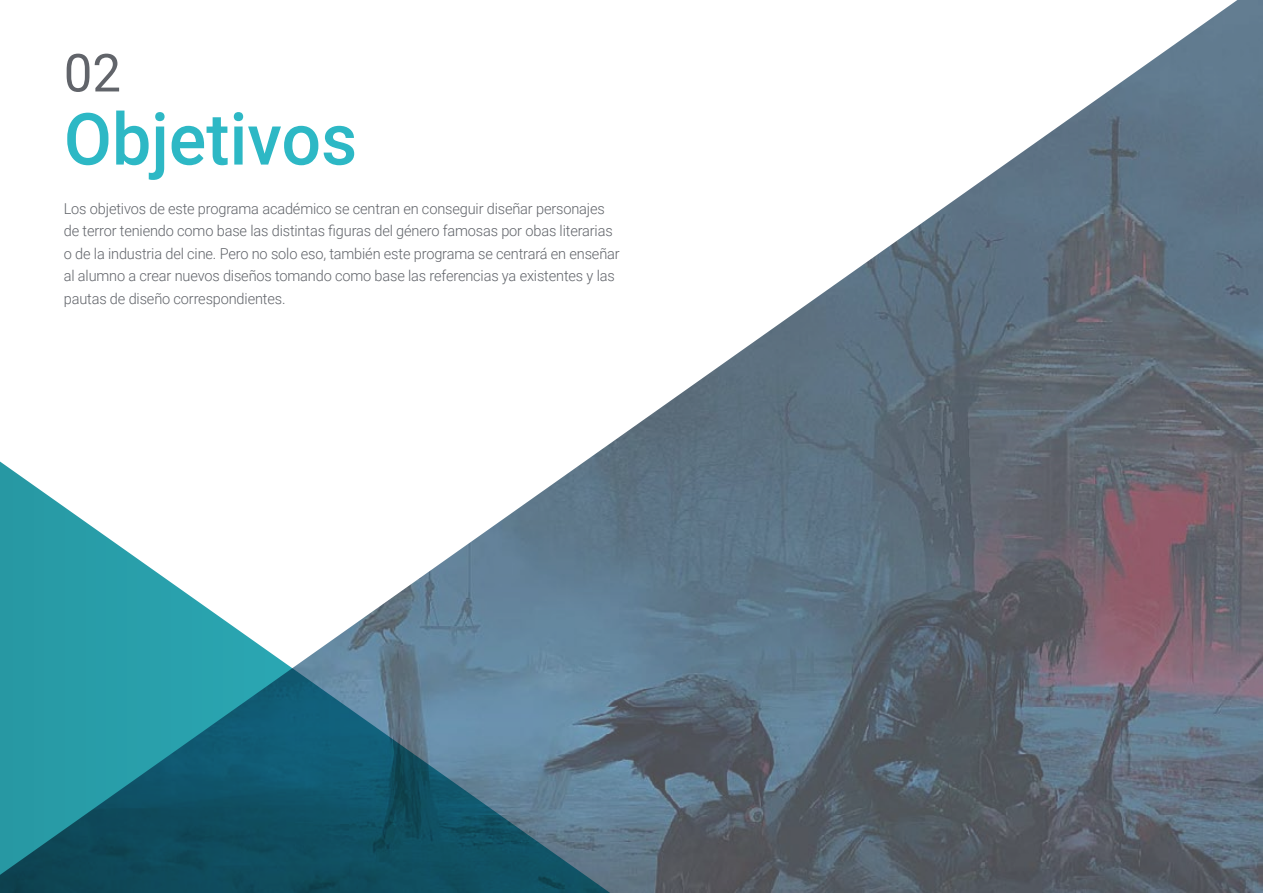
<style>
.page{position:relative;width:1263px;height:893px;background:#fff}
.page>*{position:absolute;margin:0;border:0;box-sizing:border-box;transform-origin:0 0}
.t1{font:500 72px "Roboto";color:#2db8c5}
.t2{font:52.5px "Roboto";color:#61646a}
.t3{font:300 15px/22.5px "Roboto";letter-spacing:-.01em;color:#61646a}
</style>
<div class="page">
<img style="left:607px;top:0;width:656px;height:893px">
<svg style="left:0;top:446px;width:640px;height:447px"></svg>
<h2 class="t2" style="left:64px;top:36px;width:59px">02</h2>
<h1 class="t1" style="left:64px;top:89px;width:295px">Objetivos</h1>
<p class="t3" style="left:64px;top:197px;width:557px">Los objetivos de este programa académico se centran en conseguir diseñar personajes de terror teniendo como base las distintas figuras del género famosas por obas literarias o de la industria del cine. Pero no solo eso, también este programa se centrará en enseñar al alumno a crear nuevos diseños tomando como base las referencias ya existentes y las pautas de diseño correspondientes.</p>
</div>
